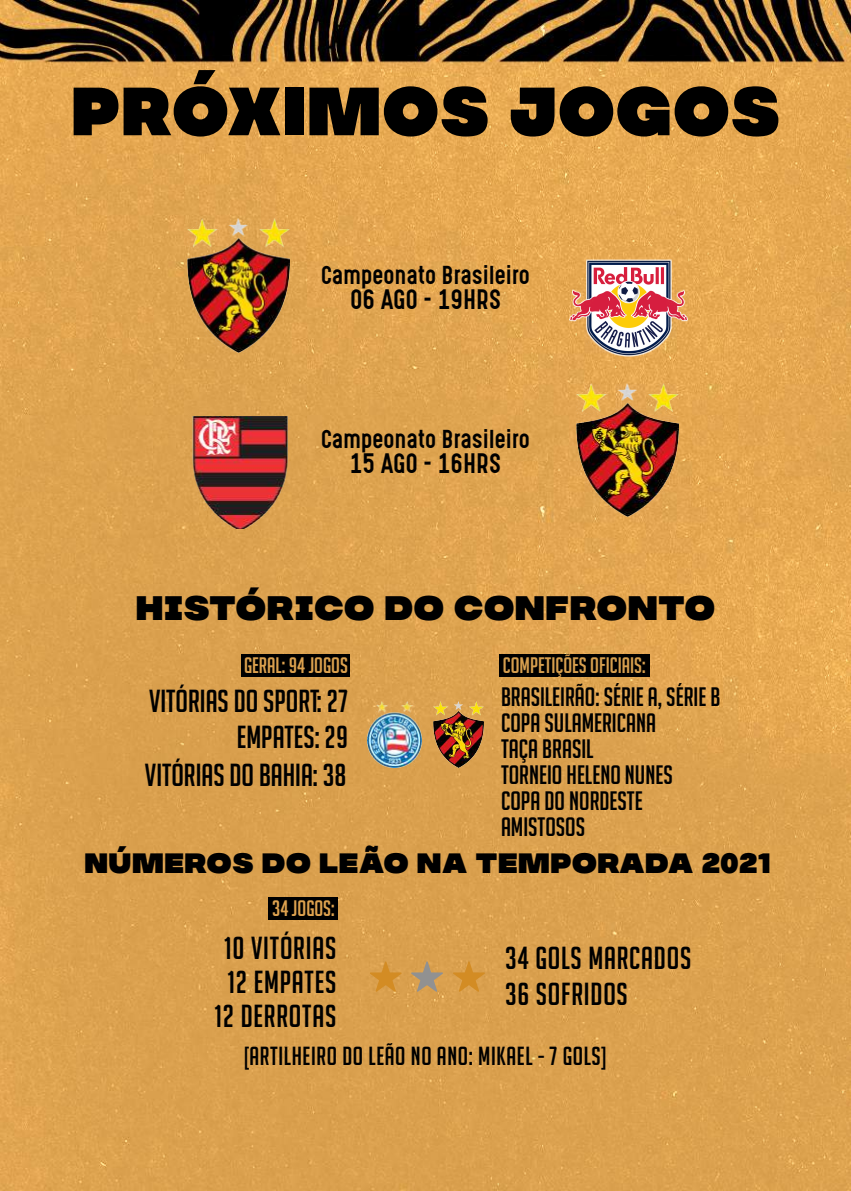
<style>
.page{position:relative;width:851px;height:1191px;background:#fff}
.page>*{position:absolute;margin:0;border:0;box-sizing:border-box;transform-origin:0 0}
.t1{font:68px "MADE Soulmaze";color:#000}
.t2{font:34px "MADE Soulmaze";color:#000}
.t3{font:31px/34px "Big Noodle Titling";letter-spacing:.025em;color:#000;text-align:center}
.t4{font:31px "Big Noodle Titling";color:#000}
.t5{font:28px "MADE Soulmaze";color:#000}
.t6{font:26px/26px "Big Noodle Titling";color:#000}
.t7{font:25.6px "Big Noodle Titling";letter-spacing:.025em;color:#000}
.t8{font:23.8px "Gotcha Gothic";color:#000}
.t9{font:22px "Gotcha Gothic";color:#000}
.t10{font:21.8px "Big Noodle Titling";color:#d79f4e}
.t11{font:21.8px "Big Noodle Titling";color:#dca14e}
.t12{font:21.8px "Big Noodle Titling";color:#dea24f}
</style>
<div class="page">
<img style="left:0;top:0;width:850px;height:1190px">
<div style="left:241px;top:654px;width:109px;height:22px;background:#000"></div>
<svg style="left:452px;top:961px;width:33px;height:31px"></svg>
<svg style="left:369px;top:961px;width:33px;height:31px"></svg>
<svg style="left:411px;top:961px;width:32px;height:31px"></svg>
<div style="left:269px;top:897px;width:69px;height:23px;background:#000"></div>
<div style="left:499px;top:654px;width:150px;height:22px;background:#000"></div>
<img style="left:576px;top:383px;width:102px;height:134px">
<img style="left:187px;top:219px;width:103px;height:134px">
<img style="left:561px;top:241px;width:134px;height:134px">
<img style="left:123px;top:415px;width:234px;height:114px">
<img style="left:433px;top:701px;width:51px;height:66px">
<img style="left:367px;top:701px;width:54px;height:66px">
<h1 class="t1" style="left:71px;top:65px;width:711px">PRÓXIMOS JOGOS</h1>
<p class="t9" style="left:321px;top:258px;width:210px">Campeonato Brasileiro</p>
<p class="t8" style="left:350px;top:281px;width:152px">06 AGO - 19HRS</p>
<p class="t9" style="left:321px;top:422px;width:210px">Campeonato Brasileiro</p>
<p class="t8" style="left:350px;top:445px;width:152px">15 AGO - 16HRS</p>
<h2 class="t2" style="left:135px;top:585px;width:581px">HISTÓRICO DO CONFRONTO</h2>
<p class="t11" style="left:244px;top:653px;width:105px">GERAL: 94 JOGOS</p>
<p class="t4" style="left:149px;top:684px;width:200px">VITÓRIAS DO SPORT: 27</p>
<p class="t4" style="left:237px;top:720px;width:113px">EMPATES: 29</p>
<p class="t4" style="left:145px;top:758px;width:203px">VITÓRIAS DO BAHIA: 38</p>
<p class="t10" style="left:503px;top:653px;width:144px">COMPETIÇÕES OFICIAIS:</p>
<p class="t6" style="left:501px;top:683px;width:221px">BRASILEIRÃO: SÉRIE A, SÉRIE B<br>COPA SULAMERICANA<br>TAÇA BRASIL<br>TORNEIO HELENO NUNES<br>COPA DO NORDESTE<br>AMISTOSOS</p>
<p class="t5" style="left:84px;top:844px;width:688px">NÚMEROS DO LEÃO NA TEMPORADA 2021</p>
<p class="t12" style="left:272px;top:896px;width:64px">34 JOGOS:</p>
<p class="t3" style="left:214px;top:931px;width:123px">10 VITÓRIAS<br>12 EMPATES<br>12 DERROTAS</p>
<p class="t3" style="left:505px;top:940px;width:188px;line-height:36px;text-align:left">34 GOLS MARCADOS<br>36 SOFRIDOS</p>
<p class="t7" style="left:244px;top:1042px;width:364px">[ARTILHEIRO DO LEÃO NO ANO: MIKAEL - 7 GOLS]</p>
</div>
